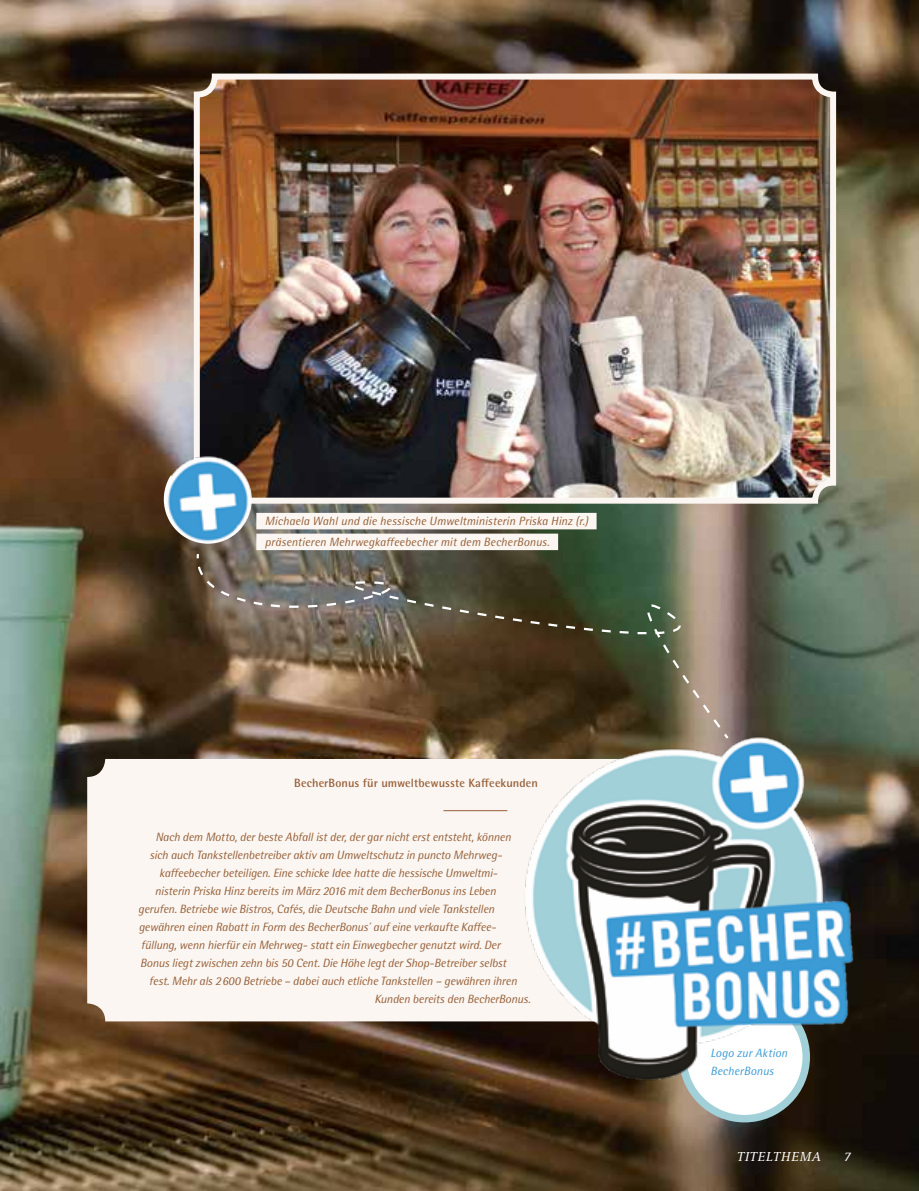
<style>
.page{position:relative;width:919px;height:1191px;background:#fff}
.page>*{position:absolute;margin:0;border:0;box-sizing:border-box;transform-origin:0 0}
.t1{font:italic 13.5px "Rotis Serif Pro";letter-spacing:.05em;color:#fff}
.t2{font:italic 12px "Rotis Semi Sans Pro";letter-spacing:-.015em;color:#955f38}
.t3{font:italic 12px/20.7px "Rotis Semi Sans Pro";letter-spacing:.005em;color:#955f38}
.t4{font:700 12px "Rotis Semi Sans Pro";letter-spacing:.005em;color:#955f38}
.t5{font:italic 12px/18px "Rotis Semi Sans Pro";letter-spacing:.01em;color:#3c9bd4}
</style>
<div class="page">
<img style="left:0;top:0;width:918px;height:1191px">
<div style="left:87px;top:759px;width:558px;height:262px;background:#fbf6f1;border-radius:18px"></div>
<img style="left:197px;top:77px;width:636px;height:423px">
<div style="left:194px;top:74px;width:642px;height:429px;border:6px solid #fbf6f1;border-radius:18px"></div>
<img style="left:485px;top:714px;width:394px;height:404px">
<img style="left:195px;top:551px;width:534px;height:189px">
<img style="left:164px;top:455px;width:88px;height:89px;border-radius:44px">
<div style="left:256px;top:513px;width:340px;height:16px;background:#fbf6f1"></div>
<div style="left:256px;top:533px;width:302px;height:17px;background:#fbf6f1"></div>
<hr style="left:443px;top:810px;width:64px;height:1px;background:#955f38">
<p class="t3" style="left:265px;top:510px;width:325px">Michaela Wahl und die hessische Umweltministerin Priska Hinz (r.) präsentieren Mehrwegkaffeebecher mit dem BecherBonus.</p>
<p class="t4" style="left:294px;top:776px;width:245px">BecherBonus für umweltbewusste Kaffeekunden</p>
<p class="t2" style="left:155px;top:830px;width:357px">Nach dem Motto, der beste Abfall ist der, der gar nicht erst entsteht, können</p>
<p class="t2" style="left:149px;top:848px;width:354px">sich auch Tankstellenbetreiber aktiv am Umweltschutz in puncto Mehrweg-</p>
<p class="t2" style="left:159px;top:866px;width:339px">kaffeebecher beteiligen. Eine schicke Idee hatte die hessische Umweltmi-</p>
<p class="t2" style="left:155px;top:884px;width:342px">nisterin Priska Hinz bereits im März 2016 mit dem BecherBonus ins Leben</p>
<p class="t2" style="left:138px;top:902px;width:358px">gerufen. Betriebe wie Bistros, Cafés, die Deutsche Bahn und viele Tankstellen</p>
<p class="t2" style="left:139px;top:920px;width:359px">gewähren einen Rabatt in Form des BecherBonus´ auf eine verkaufte Kaffee-</p>
<p class="t2" style="left:141px;top:938px;width:361px">füllung, wenn hierfür ein Mehrweg- statt ein Einwegbecher genutzt wird. Der</p>
<p class="t2" style="left:140px;top:956px;width:368px">Bonus liegt zwischen zehn bis 50 Cent. Die Höhe legt der Shop-Betreiber selbst</p>
<p class="t2" style="left:149px;top:974px;width:369px">fest. Mehr als 2600 Betriebe – dabei auch etliche Tankstellen – gewähren ihren</p>
<p class="t2" style="left:374px;top:992px;width:157px">Kunden bereits den BecherBonus.</p>
<p class="t5" style="left:710px;top:1044px;width:78px">Logo zur Aktion<br>BecherBonus</p>
<p class="t1" style="left:736px;top:1148px;width:86px">TITELTHEMA</p>
<p class="t1" style="left:843px;top:1148px;width:9px">7</p>
</div>
